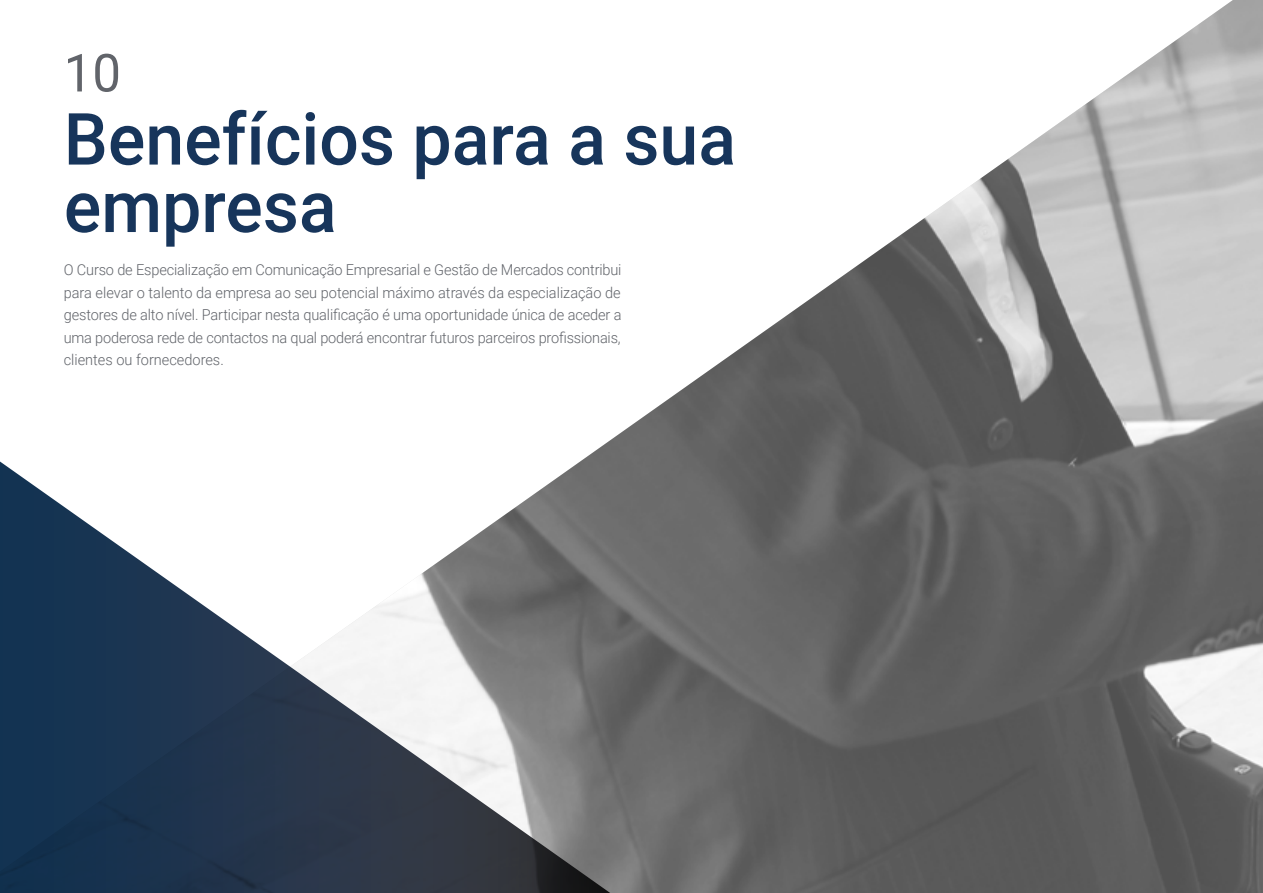
<style>
.page{position:relative;width:1263px;height:893px;background:#fff}
.page>*{position:absolute;margin:0;border:0;box-sizing:border-box;transform-origin:0 0}
.t1{font:500 72px/67.5px "Roboto";color:#17355b}
.t2{font:52.5px "Roboto";color:#61646a}
.t3{font:300 15px/22.5px "Roboto";letter-spacing:-.01em;color:#61646a;text-align:justify}
</style>
<div class="page">
<img style="left:602px;top:0;width:661px;height:893px">
<svg style="left:0;top:446px;width:640px;height:447px"></svg>
<h2 class="t2" style="left:64px;top:36px;width:59px">10</h2>
<h1 class="t1" style="left:64px;top:103px;width:674px">Benefícios para a sua empresa</h1>
<p class="t3" style="left:64px;top:258px;width:559px">O Curso de Especialização em Comunicação Empresarial e Gestão de Mercados contribui para elevar o talento da empresa ao seu potencial máximo através da especialização de gestores de alto nível. Participar nesta qualificação é uma oportunidade única de aceder a uma poderosa rede de contactos na qual poderá encontrar futuros parceiros profissionais, clientes ou fornecedores.</p>
</div>
